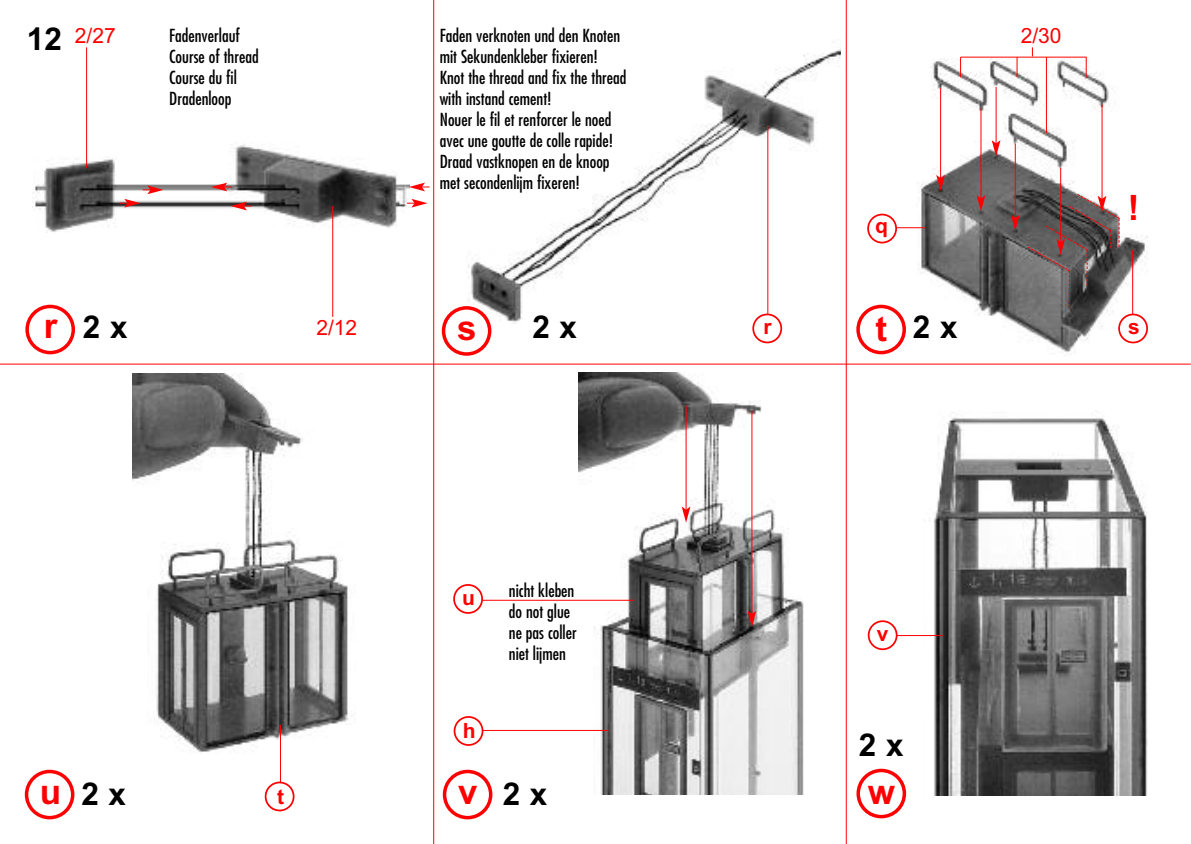
<style>
.page{position:relative;width:1191px;height:844px;background:#fff}
.page>*{position:absolute;margin:0;border:0;box-sizing:border-box;transform-origin:0 0}
.t1{font:700 35px "Arial";color:#f00}
.t2{font:700 31.5px "Arial";color:#000}
.t3{font:21px "Arial";color:#f00}
.t4{font:700 21px "Arial";color:#f00}
.t5{font:condensed 17.5px/21px "Futura Std";color:#000}
.s1{font-weight:700;font-size:31.5px;color:#000}
</style>
<div class="page">
<img style="left:918px;top:59px;width:230px;height:295px">
<img style="left:579px;top:372px;width:225px;height:422px">
<img style="left:923px;top:417px;width:225px;height:378px">
<img style="left:132px;top:373px;width:224px;height:379px">
<img style="left:466px;top:49px;width:374px;height:274px">
<img style="left:35px;top:143px;width:374px;height:89px">
<hr style="left:846px;top:0;width:1px;height:843px;background:#f00">
<hr style="left:433px;top:0;width:1px;height:843px;background:#f00">
<hr style="left:0;top:363px;width:1190px;height:1px;background:#f00">
<hr style="left:86px;top:47px;width:1px;height:121px;background:#f00">
<hr style="left:332px;top:206px;width:1px;height:111px;background:#f00">
<hr style="left:280px;top:724px;width:1px;height:59px;background:#f00">
<hr style="left:767px;top:125px;width:1px;height:189px;background:#f00">
<hr style="left:1046px;top:57px;width:1px;height:76px;background:#f00">
<hr style="left:1132px;top:250px;width:1px;height:65px;background:#f00">
<hr style="left:960px;top:57px;width:126px;height:1px;background:#f00">
<hr style="left:896px;top:635px;width:47px;height:1px;background:#f00">
<hr style="left:482px;top:599px;width:152px;height:1px;background:#f00">
<hr style="left:482px;top:729px;width:126px;height:1px;background:#f00">
<svg style="left:960px;top:57px;width:1px;height:20px"></svg>
<svg style="left:1016px;top:57px;width:1px;height:20px"></svg>
<svg style="left:1085px;top:57px;width:1px;height:20px"></svg>
<hr style="left:940px;top:88px;width:1px;height:90px;background:#f00">
<svg style="left:936px;top:175px;width:9px;height:16px"></svg>
<hr style="left:751px;top:411px;width:1px;height:202px;background:#f00">
<svg style="left:747px;top:610px;width:9px;height:16px"></svg>
<hr style="left:685px;top:405px;width:1px;height:104px;background:#f00">
<svg style="left:681px;top:506px;width:9px;height:16px"></svg>
<hr style="left:980px;top:108px;width:1px;height:90px;background:#f00">
<svg style="left:976px;top:195px;width:9px;height:16px"></svg>
<hr style="left:995px;top:87px;width:1px;height:56px;background:#f00">
<svg style="left:991px;top:140px;width:9px;height:16px"></svg>
<hr style="left:1014px;top:143px;width:1px;height:75px;background:#f00">
<svg style="left:1011px;top:215px;width:8px;height:16px"></svg>
<hr style="left:1060px;top:168px;width:1px;height:74px;background:#f00">
<hr style="left:1101px;top:105px;width:1px;height:94px;background:#f00">
<svg style="left:1027px;top:193px;width:93px;height:113px;background:#685e5e"></svg>
<svg style="left:211px;top:182px;width:21px;height:9px"></svg>
<svg style="left:409px;top:182px;width:20px;height:9px"></svg>
<svg style="left:120px;top:185px;width:43px;height:22px"></svg>
<svg style="left:407px;top:199px;width:20px;height:8px"></svg>
<svg style="left:231px;top:202px;width:20px;height:8px"></svg>
<svg style="left:453px;top:716px;width:30px;height:29px"></svg>
<svg style="left:25px;top:304px;width:50px;height:50px"></svg>
<svg style="left:442px;top:306px;width:49px;height:49px"></svg>
<svg style="left:867px;top:214px;width:58px;height:29px"></svg>
<svg style="left:856px;top:304px;width:50px;height:50px"></svg>
<svg style="left:752px;top:313px;width:30px;height:30px"></svg>
<svg style="left:1118px;top:313px;width:30px;height:30px"></svg>
<svg style="left:25px;top:769px;width:49px;height:50px"></svg>
<svg style="left:443px;top:769px;width:49px;height:50px"></svg>
<svg style="left:856px;top:768px;width:50px;height:50px"></svg>
<svg style="left:265px;top:781px;width:29px;height:30px"></svg>
<svg style="left:453px;top:584px;width:30px;height:29px"></svg>
<svg style="left:867px;top:620px;width:30px;height:30px"></svg>
<p class="t3" style="left:27px;top:24px;width:90px"><span class="s1">12</span> 2/27</p>
<p class="t5" style="left:169px;top:26px;width:91px">Fadenverlauf<br>Course of thread<br>Course du fil<br>Dradenloop</p>
<p class="t5" style="left:440px;top:26px;width:182px">Faden verknoten und den Knoten</p>
<p class="t3" style="left:1020px;top:24px;width:42px">2/30</p>
<p class="t5" style="left:440px;top:47px;width:188px">mit Sekundenkleber fixieren!<br>Knot the thread and fix the thread with instand cement!<br>Nouer le fil et renforcer le noed avec une goutte de colle rapide!<br>Draad vastknopen en de knoop met secondenlijm fixeren!</p>
<p class="t4" style="left:875px;top:213px;width:14px">q</p>
<h1 class="t1" style="left:1127px;top:188px;width:13px">!</h1>
<h2 class="t2" style="left:83px;top:308px;width:46px">2 x</h2>
<h2 class="t2" style="left:532px;top:308px;width:46px">2 x</h2>
<h2 class="t2" style="left:913px;top:308px;width:46px">2 x</h2>
<h1 class="t1" style="left:875px;top:308px;width:13px">t</h1>
<h1 class="t1" style="left:44px;top:305px;width:15px">r</h1>
<h1 class="t1" style="left:457px;top:307px;width:21px">s</h1>
<p class="t3" style="left:316px;top:315px;width:42px">2/12</p>
<p class="t4" style="left:763px;top:314px;width:10px">r</p>
<p class="t4" style="left:1128px;top:314px;width:13px">s</p>
<p class="t4" style="left:462px;top:585px;width:14px">u</p>
<p class="t4" style="left:463px;top:718px;width:14px">h</p>
<p class="t5" style="left:509px;top:580px;width:69px">nicht kleben do not glue ne pas coller niet lijmen</p>
<p class="t4" style="left:877px;top:621px;width:13px">v</p>
<h2 class="t2" style="left:859px;top:727px;width:46px">2 x</h2>
<h2 class="t2" style="left:81px;top:775px;width:46px">2 x</h2>
<h2 class="t2" style="left:503px;top:775px;width:46px">2 x</h2>
<h1 class="t1" style="left:40px;top:771px;width:23px">u</h1>
<p class="t4" style="left:277px;top:783px;width:8px">t</p>
<h1 class="t1" style="left:458px;top:771px;width:21px">v</h1>
<h1 class="t1" style="left:867px;top:771px;width:29px">w</h1>
</div>
